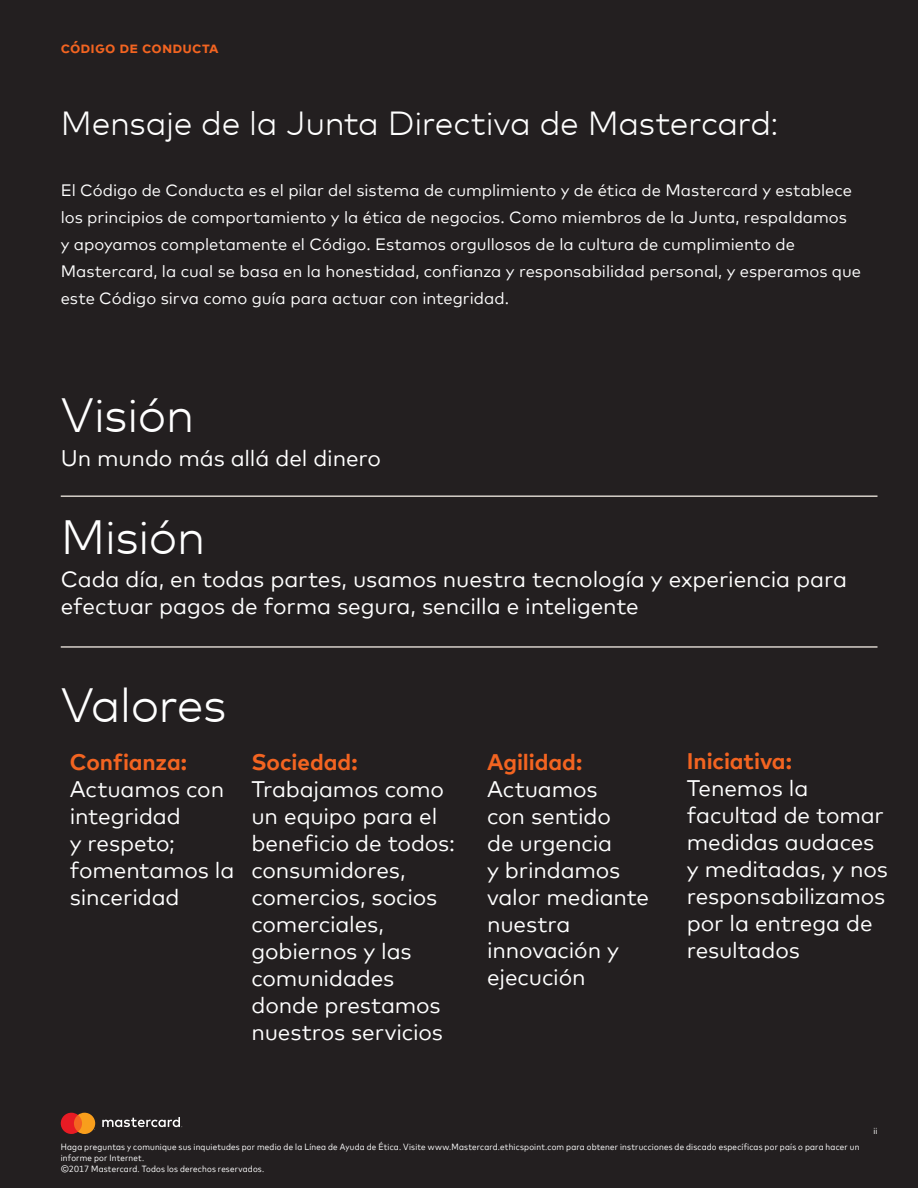
<style>
.page{position:relative;width:918px;height:1188px;background:#231f20}
.page>*{position:absolute;margin:0;border:0;box-sizing:border-box;transform-origin:0 0}
.t1{font:300 48px "Mark Offc For MC";letter-spacing:-.015em;color:#fff}
.t2{font:300 33.3px "Mark Offc For MC";letter-spacing:-.01em;color:#fff}
.t3{font:22.5px/27px "Mark Offc For MC";letter-spacing:-.005em;color:#fff}
.t4{font:700 22.5px "Mark Offc For MC";letter-spacing:-.005em;color:#f36421}
.t5{font:16.5px/27px "Mark Offc For MC";color:#fff}
.t6{font:700 15.75px "Mark Sc Offc For MC";letter-spacing:.01em;color:#f36421}
.t7{font:9px/10.8px "Mark For MC Nrw";letter-spacing:.025em;color:#fff}
</style>
<div class="page">
<hr style="left:61px;top:495px;width:817px;height:2px;background:#d7d1ca">
<hr style="left:61px;top:646px;width:817px;height:2px;background:#d7d1ca">
<svg style="left:61px;top:1113px;width:34px;height:21px"></svg>
<svg style="left:102px;top:1117px;width:80px;height:10px"></svg>
<p class="t6" style="left:61px;top:35px;width:159px">código de conducta</p>
<h2 class="t2" style="left:61px;top:98px;width:720px">Mensaje de la Junta Directiva de Mastercard:</h2>
<p class="t5" style="left:61px;top:175px;width:802px">El Código de Conducta es el pilar del sistema de cumplimiento y de ética de Mastercard y establece los principios de comportamiento y la ética de negocios. Como miembros de la Junta, respaldamos<br>y apoyamos completamente el Código. Estamos orgullosos de la cultura de cumplimiento de Mastercard, la cual se basa en la honestidad, confianza y responsabilidad personal, y esperamos que este Código sirva como guía para actuar con integridad.</p>
<h1 class="t1" style="left:61px;top:379px;width:135px">Visión</h1>
<p class="t3" style="left:61px;top:443px;width:322px">Un mundo más allá del dinero</p>
<h1 class="t1" style="left:61px;top:501px;width:146px">Misión</h1>
<p class="t3" style="left:61px;top:564px;width:788px">Cada día, en todas partes, usamos nuestra tecnología y experiencia para efectuar pagos de forma segura, sencilla e inteligente</p>
<h1 class="t1" style="left:61px;top:669px;width:167px">Valores</h1>
<p class="t4" style="left:70px;top:744px;width:119px">Confianza:</p>
<p class="t3" style="left:70px;top:773px;width:166px">Actuamos con integridad<br>y respeto; fomentamos la sinceridad</p>
<p class="t4" style="left:251px;top:744px;width:108px">Sociedad:</p>
<p class="t3" style="left:251px;top:773px;width:205px">Trabajamos como un equipo para el beneficio de todos: consumidores, comercios, socios comerciales, gobiernos y las comunidades donde prestamos nuestros servicios</p>
<p class="t4" style="left:487px;top:744px;width:97px">Agilidad:</p>
<p class="t3" style="left:487px;top:773px;width:164px">Actuamos<br>con sentido<br>de urgencia<br>y brindamos valor mediante nuestra innovación y ejecución</p>
<p class="t4" style="left:687px;top:744px;width:107px">Iniciativa:</p>
<p class="t3" style="left:687px;top:773px;width:203px">Tenemos la facultad de tomar medidas audaces y meditadas, y nos responsabilizamos por la entrega de resultados</p>
<p class="t7" style="left:873px;top:1125px;width:6px">ii</p>
<p class="t7" style="left:61px;top:1141px;width:800px">Haga preguntas y comunique sus inquietudes por medio de la Línea de Ayuda de Ética. Visite www.Mastercard.ethicspoint.com para obtener instrucciones de discado específicas por país o para hacer un informe por Internet.<br>©2017 Mastercard. Todos los derechos reservados.</p>
</div>
